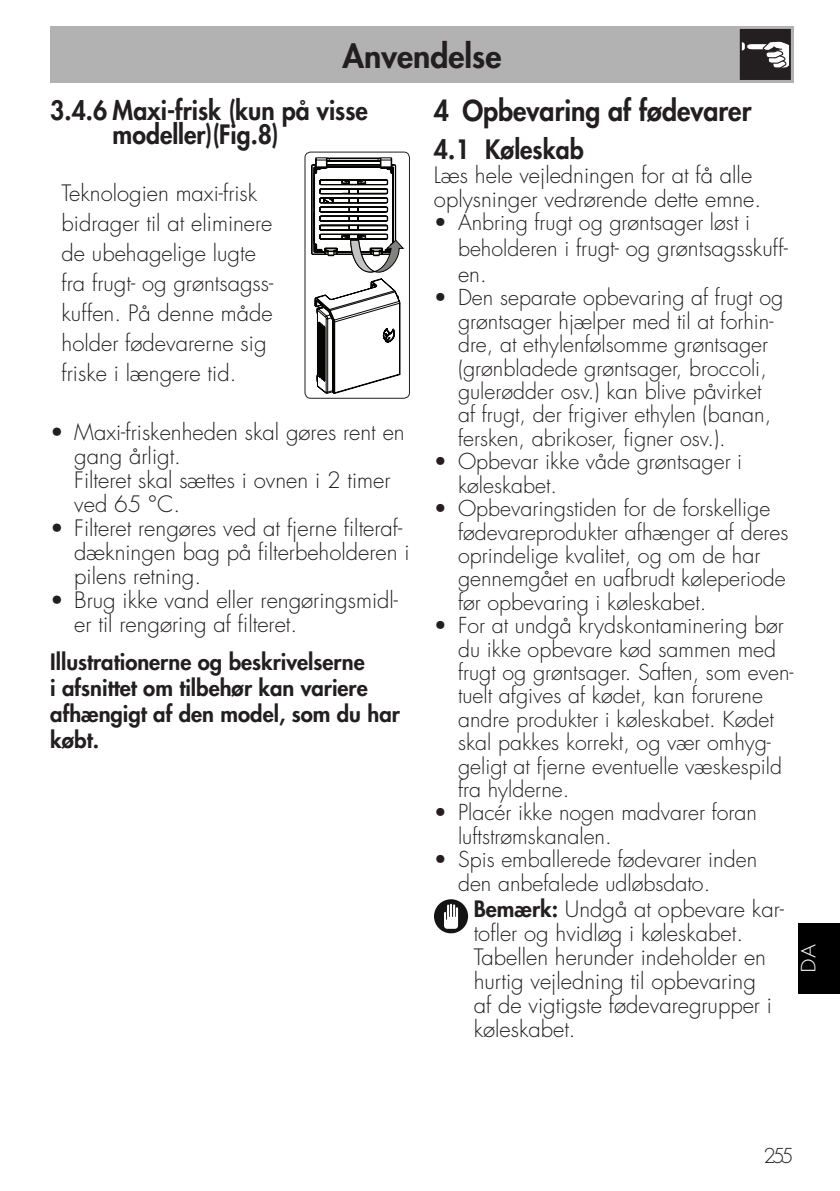
<style>
.page{position:relative;width:840px;height:1191px;background:#fff}
.page>*{position:absolute;margin:0;border:0;box-sizing:border-box;transform-origin:0 0}
.t1{font:800 32px "Futura Std";color:#231f20}
.t2{font:800 28px "Futura Std";color:#231f20;scale:.95 1}
.t3{font:800 26px/24px "Futura Std";color:#231f20;scale:.95 1}
.t4{font:300 22px/24px "Futura Std";color:#231f20}
.t5{font:800 22px/26px "Futura Std";color:#231f20}
.t6{font:300 21.6px "Futura";color:#fff;scale:1.11 1}
.t7{font:300 21.4px/23.4px "Futura Std";color:#231f20}
.t8{font:300 20px "Futura Std";color:#231f20}
.s1{font-size:21.4px}
.s2{font-weight:800}
</style>
<div class="page">
<div style="left:797px;top:923px;width:42px;height:70px;background:#000"></div>
<div style="left:304px;top:152px;width:106px;height:247px;border:1px solid #231f20;border-radius:6px"></div>
<svg style="left:311px;top:158px;width:92px;height:236px"></svg>
<div style="left:434px;top:899px;width:34px;height:34px;background:#141414;border-radius:17px"></div>
<svg style="left:444px;top:903px;width:14px;height:25px"></svg>
<div style="left:50px;top:26px;width:743px;height:57px;background:#b2b2b2"></div>
<svg style="left:739px;top:29px;width:51px;height:51px;background:#4f4c4d"></svg>
<h1 class="t1" style="left:286px;top:36px;width:272px">Indholdsfortegnelse</h1>
<p class="t1" style="left:342px;top:36px;width:160px">Anvendelse</p>
<p class="t3" style="left:113px;top:98px;width:270px;text-indent:-62px">3.4.6 Maxi-frisk (kun på visse modeller)(Fig.8)</p>
<p class="t4" style="left:62px;top:179px;width:213px;line-height:30px">Teknologien maxi-frisk bidrager til at eliminere de ubehagelige lugte fra frugt- og grøntsagss&shy;kuffen. På denne måde holder fødevarerne sig friske i længere tid.</p>
<p class="t4" style="left:74px;top:421px;width:332px;text-indent:-24px">• Maxi-friskenheden skal gøres rent en gang årligt.</p>
<p class="t4" style="left:74px;top:469px;width:318px">Filteret skal sættes i ovnen i 2 timer ved 65 °C.</p>
<p class="t4" style="left:74px;top:517px;width:336px;text-indent:-24px">• Filteret rengøres ved at fjerne filteraf&shy;dækningen bag på filterbeholderen i pilens retning.</p>
<p class="t4" style="left:74px;top:589px;width:325px;text-indent:-24px">• Brug ikke vand eller rengøringsmidl&shy;er til rengøring af filteret.</p>
<p class="t5" style="left:50px;top:648px;width:351px">Illustrationerne og beskrivelserne<br>i afsnittet om tilbehør kan variere afhængigt af den model, som du har købt.</p>
<p class="t2" style="left:434px;top:93px;width:335px">4 Opbevaring af fødevarer</p>
<p class="t3" style="left:434px;top:137px;width:159px">4.1 Køleskab</p>
<p class="t4" style="left:434px;top:163px;width:328px">Læs hele vejledningen for at få alle oplysninger vedrørende dette emne.</p>
<p class="t7" style="left:434px;top:211px;width:317px">• Anbring frugt og grøntsager løst i</p>
<p class="t4" style="left:458px;top:236px;width:331px;line-height:26px"><span class="s1">beholderen i</span> frugt- og grøntsagsskuff&shy;en<span class="s1">.</span></p>
<p class="t7" style="left:458px;top:286px;width:326px;text-indent:-24px">• Den separate opbevaring af frugt og grøntsager hjælper med til at forhin&shy;dre, at ethylenfølsomme grøntsager (grønbladede grøntsager, broccoli, gulerødder osv.) kan blive påvirket af frugt, der frigiver ethylen (banan, fersken, abrikoser, figner osv.).</p>
<p class="t7" style="left:458px;top:450px;width:285px;text-indent:-24px">• Opbevar ikke våde grøntsager i køleskabet.</p>
<p class="t7" style="left:458px;top:497px;width:332px;text-indent:-24px">• Opbevaringstiden for de forskellige fødevareprodukter afhænger af deres oprindelige kvalitet, og om de har gennemgået en uafbrudt køleperiode før opbevaring i køleskabet.</p>
<p class="t7" style="left:458px;top:614px;width:337px;text-indent:-24px">• For at undgå krydskontaminering bør du ikke opbevare kød sammen med frugt og grøntsager. Saften, som even&shy;tuelt afgives af kødet, kan forurene andre produkter i køleskabet. Kødet skal pakkes korrekt, og vær omhyg&shy;geligt at fjerne eventuelle væskespild fra hylderne.</p>
<p class="t7" style="left:458px;top:801px;width:300px;text-indent:-24px">• Placér ikke nogen madvarer foran luftstrømskanalen.</p>
<p class="t7" style="left:458px;top:848px;width:300px;line-height:24px;text-indent:-24px">• Spis emballerede fødevarer inden den anbefalede udløbsdato.</p>
<p class="t4" style="left:473px;top:898px;width:311px"><span class="s2">Bemærk:</span> Undgå at opbevare kar&shy;tofler og hvidløg i køleskabet.</p>
<p class="t4" style="left:473px;top:946px;width:299px">Tabellen herunder indeholder en hurtig vejledning til opbevaring af de vigtigste fødevaregrupper i køleskabet.</p>
<p class="t6" style="left:795px;top:973px;width:28px;rotate:-90deg">DA</p>
<p class="t8" style="left:763px;top:1143px;width:32px">255</p>
</div>
